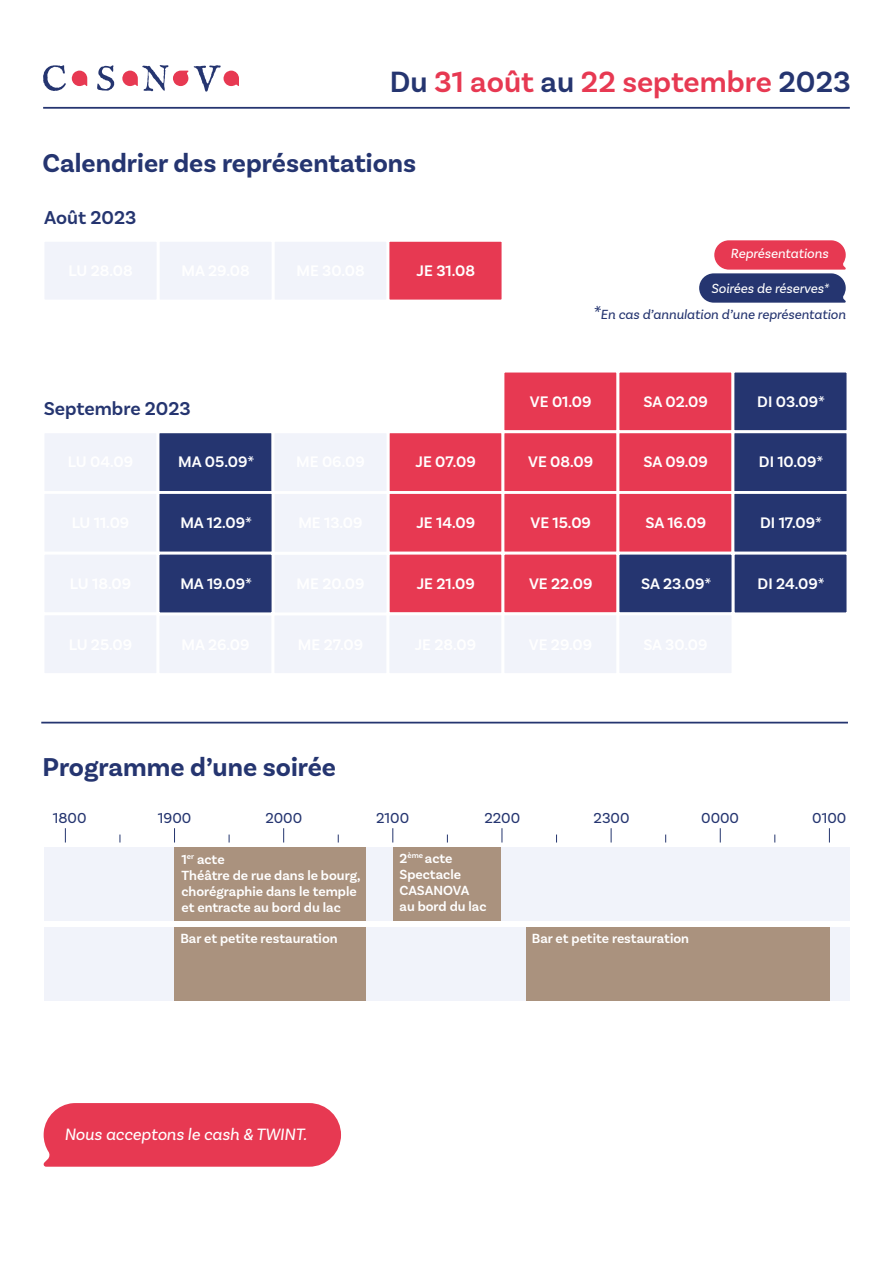
<style>
.page{position:relative;width:893px;height:1263px;background:#fff}
.page>*{position:absolute;margin:0;border:0;box-sizing:border-box;transform-origin:0 0}
.t1{font:600 30.75px "Basic Sans";color:#e73952}
.t2{font:700 27.15px "Basic Sans";color:#253570}
.t3{font:600 19.65px "Basic Sans";color:#253570}
.t4{font:italic 17.25px "Basic Sans";color:#fff}
.t5{font:600 16.05px "Basic Sans";color:#fff}
.t6{font:15.15px "Basic Sans";color:#253570}
.t7{font:600 13.95px/15.9px "Basic Sans";color:#fff}
.t8{font:italic 13.95px/26.5px "Basic Sans";color:#253570}
.t9{font:italic 13.95px "Basic Sans";color:#fff}
.s1{color:#253570}
.s2{color:#fff}
.s3{font-size:19.35px}
</style>
<div class="page">
<div style="left:44px;top:927px;width:806px;height:74px;background:#f1f3fa"></div>
<div style="left:526px;top:927px;width:303px;height:74px;background:#aa927e"></div>
<svg style="left:699px;top:240px;width:147px;height:63px;background:#94557a"></svg>
<hr style="left:41px;top:722px;width:807px;height:1px;background:#253570">
<svg style="left:72px;top:71px;width:15px;height:15px"></svg>
<svg style="left:43px;top:65px;width:23px;height:26px"></svg>
<svg style="left:97px;top:65px;width:17px;height:26px"></svg>
<svg style="left:122px;top:65px;width:117px;height:27px"></svg>
<hr style="left:43px;top:107px;width:807px;height:2px;background:#253570">
<div style="left:272px;top:239px;width:117px;height:63px;background:#f1f3fa;border:3px solid #fff"></div>
<div style="left:387px;top:239px;width:117px;height:63px;background:#e73952;border:3px solid #fff"></div>
<div style="left:502px;top:370px;width:117px;height:63px;background:#e73952;border:3px solid #fff"></div>
<div style="left:617px;top:370px;width:117px;height:63px;background:#e73952;border:3px solid #fff"></div>
<div style="left:731px;top:370px;width:118px;height:63px;background:#253570;border:3px solid #fff"></div>
<div style="left:42px;top:430px;width:117px;height:64px;background:#f1f3fa;border:3px solid #fff"></div>
<div style="left:157px;top:239px;width:117px;height:63px;background:#f1f3fa;border:3px solid #fff"></div>
<div style="left:42px;top:239px;width:117px;height:63px;background:#f1f3fa;border:3px solid #fff"></div>
<div style="left:387px;top:430px;width:117px;height:64px;background:#e73952;border:3px solid #fff"></div>
<div style="left:387px;top:491px;width:117px;height:64px;background:#e73952;border:3px solid #fff"></div>
<div style="left:387px;top:552px;width:117px;height:63px;background:#e73952;border:3px solid #fff"></div>
<div style="left:502px;top:430px;width:117px;height:64px;background:#e73952;border:3px solid #fff"></div>
<div style="left:502px;top:491px;width:117px;height:64px;background:#e73952;border:3px solid #fff"></div>
<div style="left:502px;top:552px;width:117px;height:63px;background:#e73952;border:3px solid #fff"></div>
<div style="left:617px;top:430px;width:117px;height:64px;background:#e73952;border:3px solid #fff"></div>
<div style="left:617px;top:491px;width:117px;height:64px;background:#e73952;border:3px solid #fff"></div>
<div style="left:731px;top:430px;width:118px;height:64px;background:#253570;border:3px solid #fff"></div>
<div style="left:731px;top:491px;width:118px;height:64px;background:#253570;border:3px solid #fff"></div>
<div style="left:731px;top:552px;width:118px;height:63px;background:#253570;border:3px solid #fff"></div>
<div style="left:617px;top:552px;width:117px;height:63px;background:#253570;border:3px solid #fff"></div>
<div style="left:157px;top:430px;width:117px;height:64px;background:#253570;border:3px solid #fff"></div>
<div style="left:42px;top:491px;width:117px;height:64px;background:#f1f3fa;border:3px solid #fff"></div>
<div style="left:42px;top:552px;width:117px;height:63px;background:#f1f3fa;border:3px solid #fff"></div>
<div style="left:42px;top:612px;width:117px;height:64px;background:#f1f3fa;border:3px solid #fff"></div>
<div style="left:157px;top:612px;width:117px;height:64px;background:#f1f3fa;border:3px solid #fff"></div>
<div style="left:272px;top:612px;width:117px;height:64px;background:#f1f3fa;border:3px solid #fff"></div>
<div style="left:272px;top:552px;width:117px;height:63px;background:#f1f3fa;border:3px solid #fff"></div>
<div style="left:272px;top:491px;width:117px;height:64px;background:#f1f3fa;border:3px solid #fff"></div>
<div style="left:272px;top:430px;width:117px;height:64px;background:#f1f3fa;border:3px solid #fff"></div>
<div style="left:387px;top:612px;width:117px;height:64px;background:#f1f3fa;border:3px solid #fff"></div>
<div style="left:502px;top:612px;width:117px;height:64px;background:#f1f3fa;border:3px solid #fff"></div>
<div style="left:617px;top:612px;width:117px;height:64px;background:#f1f3fa;border:3px solid #fff"></div>
<div style="left:157px;top:491px;width:117px;height:64px;background:#253570;border:3px solid #fff"></div>
<div style="left:157px;top:552px;width:117px;height:63px;background:#253570;border:3px solid #fff"></div>
<svg style="left:43px;top:1103px;width:298px;height:64px;background:#e8425a"></svg>
<svg style="left:65px;top:828px;width:1px;height:14px"></svg>
<svg style="left:174px;top:828px;width:1px;height:14px"></svg>
<svg style="left:283px;top:828px;width:1px;height:14px"></svg>
<svg style="left:393px;top:828px;width:1px;height:14px"></svg>
<svg style="left:502px;top:828px;width:1px;height:14px"></svg>
<svg style="left:611px;top:828px;width:1px;height:14px"></svg>
<svg style="left:720px;top:828px;width:1px;height:14px"></svg>
<svg style="left:829px;top:828px;width:1px;height:14px"></svg>
<div style="left:175px;top:927px;width:191px;height:74px;background:#aa927e"></div>
<div style="left:44px;top:847px;width:806px;height:74px;background:#f1f3fa"></div>
<div style="left:175px;top:847px;width:191px;height:74px;background:#aa927e"></div>
<div style="left:393px;top:847px;width:107px;height:74px;background:#aa927e"></div>
<h1 class="t1" style="left:390px;top:64px;width:462px"><span class="s1">Du</span> 31 août <span class="s1">au</span> 22 septembre <span class="s1">2023</span></h1>
<h2 class="t2" style="left:43px;top:146px;width:375px">Calendrier des représentations</h2>
<h3 class="t3" style="left:44px;top:205px;width:94px">Août 2023</h3>
<h3 class="t3" style="left:44px;top:397px;width:149px">Septembre 2023</h3>
<p class="t5" style="left:178px;top:452px;width:77px">MA 05.09*</p>
<p class="t5" style="left:180px;top:513px;width:73px">MA 12.09*</p>
<p class="t5" style="left:180px;top:574px;width:73px">MA 19.09*</p>
<h2 class="t2" style="left:43px;top:751px;width:295px">Programme d’une soirée</h2>
<p class="t5" style="left:417px;top:261px;width:60px">JE 31.08</p>
<p class="t9" style="left:731px;top:245px;width:99px">Représentations</p>
<p class="t8" style="left:593px;top:275px;width:254px;text-indent:118px"><span class="s2">Soirées de réserves* </span><span class="s3">*</span>En cas d’annulation d’une représentation</p>
<p class="t5" style="left:530px;top:392px;width:63px">VE 01.09</p>
<p class="t5" style="left:644px;top:392px;width:66px">SA 02.09</p>
<p class="t5" style="left:757px;top:392px;width:69px">DI 03.09*</p>
<p class="t5" style="left:416px;top:452px;width:62px">JE 07.09</p>
<p class="t5" style="left:528px;top:452px;width:67px">VE 08.09</p>
<p class="t5" style="left:644px;top:452px;width:66px">SA 09.09</p>
<p class="t5" style="left:759px;top:452px;width:66px">DI 10.09*</p>
<p class="t5" style="left:416px;top:513px;width:60px">JE 14.09</p>
<p class="t5" style="left:530px;top:513px;width:62px">VE 15.09</p>
<p class="t5" style="left:645px;top:513px;width:62px">SA 16.09</p>
<p class="t5" style="left:760px;top:513px;width:63px">DI 17.09*</p>
<p class="t5" style="left:417px;top:574px;width:60px">JE 21.09</p>
<p class="t5" style="left:529px;top:574px;width:65px">VE 22.09</p>
<p class="t5" style="left:641px;top:574px;width:72px">SA 23.09*</p>
<p class="t5" style="left:758px;top:574px;width:69px">DI 24.09*</p>
<p class="t6" style="left:53px;top:809px;width:35px">1800</p>
<p class="t6" style="left:158px;top:809px;width:35px">1900</p>
<p class="t6" style="left:265px;top:809px;width:38px">2000</p>
<p class="t6" style="left:376px;top:809px;width:35px">2100</p>
<p class="t6" style="left:484px;top:809px;width:37px">2200</p>
<p class="t6" style="left:594px;top:809px;width:38px">2300</p>
<p class="t6" style="left:701px;top:809px;width:39px">0000</p>
<p class="t6" style="left:812px;top:809px;width:36px">0100</p>
<p class="t7" style="left:181px;top:851px;width:180px">1<sup>er</sup> acte<br>Théâtre de rue dans le bourg, chorégraphie dans le temple et entracte au bord du lac</p>
<p class="t7" style="left:399px;top:850px;width:89px">2<sup>ème</sup> acte<br>Spectacle<br>CASANOVA au bord du lac</p>
<p class="t7" style="left:180px;top:930px;width:159px">Bar et petite restauration</p>
<p class="t7" style="left:532px;top:930px;width:159px">Bar et petite restauration</p>
<p class="t4" style="left:64px;top:1124px;width:244px">Nous acceptons le cash &amp; TWINT.</p>
</div>
